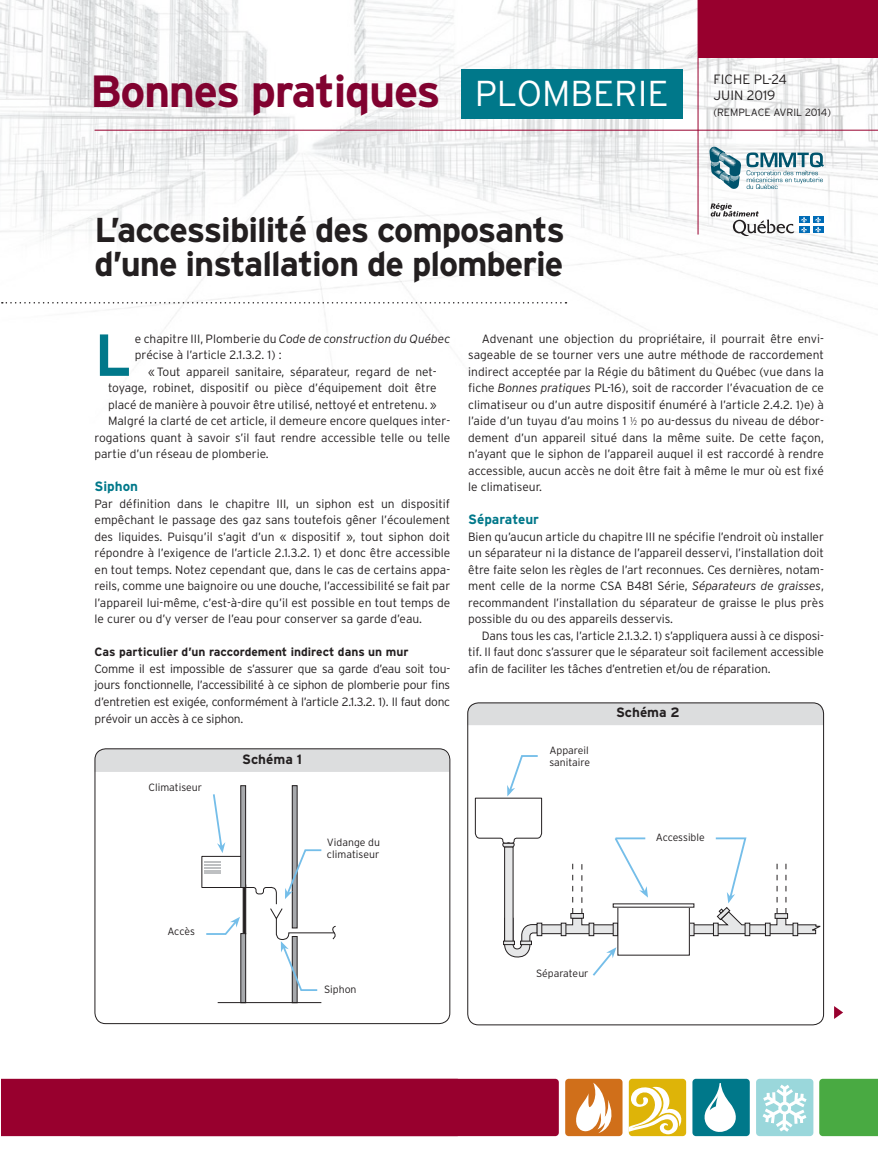
<style>
.page{position:relative;width:878px;height:1175px;background:#fff}
.page>*{position:absolute;margin:0;border:0;box-sizing:border-box;transform-origin:0 0}
.t1{font:700 59.1px "Interstate";color:#00788a}
.t2{font:700 45px "Interstate";letter-spacing:-.03em;color:#810230}
.t3{font:700 34.5px/34.5px "Interstate";letter-spacing:-.03em;color:#231f20}
.t4{font:300 13.5px/16px "Interstate";color:#231f20}
.t5{font:700 13.5px "Interstate";color:#00788a}
.t6{font:700 13.5px "Interstate";color:#231f20}
.t7{font:300 12px/16.5px "Interstate";color:#231f20;text-align:justify}
.t8{font:700 12px "Interstate";color:#231f20}
.t9{font:300 10.5px/12px "Interstate";color:#231f20}
.s1{font-weight:300;font-size:36px;color:#fff}
.s2{font-style:italic}
.s3{font-family:"Myriad Pro";font-stretch:condensed}
</style>
<div class="page">
<img style="left:0;top:0;width:878px;height:346px">
<div style="left:698px;top:0;width:180px;height:57px;background:#98002e"></div>
<hr style="left:94px;top:130px;width:784px;height:1px;background:#98002e">
<div style="left:461px;top:69px;width:221px;height:50px;background:#00788a"></div>
<svg style="left:709px;top:147px;width:115px;height:42px"></svg>
<svg style="left:710px;top:203px;width:84px;height:33px"></svg>
<div style="left:798px;top:216px;width:11px;height:7px;background:#006cb7"></div>
<div style="left:812px;top:216px;width:11px;height:7px;background:#006cb7"></div>
<div style="left:798px;top:226px;width:11px;height:7px;background:#006cb7"></div>
<svg style="left:801px;top:217px;width:6px;height:16px"></svg>
<div style="left:812px;top:226px;width:11px;height:7px;background:#006cb7"></div>
<svg style="left:815px;top:217px;width:6px;height:16px"></svg>
<hr style="left:697px;top:0;width:1px;height:234px;background:#98002e">
<div style="left:565px;top:1078px;width:57px;height:58px;background:#d06f1a;border-radius:4px"></div>
<svg style="left:576px;top:1082px;width:36px;height:51px"></svg>
<div style="left:692px;top:1078px;width:57px;height:58px;background:#00788a;border-radius:4px"></div>
<svg style="left:704px;top:1083px;width:32px;height:49px"></svg>
<div style="left:756px;top:1078px;width:57px;height:58px;background:#9ad7db;border-radius:4px"></div>
<svg style="left:762px;top:1084px;width:44px;height:47px"></svg>
<div style="left:628px;top:1078px;width:58px;height:58px;background:#deb408;border-radius:4px"></div>
<svg style="left:628px;top:1084px;width:54px;height:50px"></svg>
<div style="left:819px;top:1078px;width:59px;height:58px;background:#49aa42"></div>
<div style="left:1px;top:1078px;width:558px;height:58px;background:#98002e"></div>
<svg style="left:2px;top:302px;width:564px;height:1px"></svg>
<div style="left:96px;top:748px;width:353px;height:24px;background:#dcddde"></div>
<div style="left:94px;top:748px;width:356px;height:276px;border:1px solid #231f20;border-radius:11px"></div>
<div style="left:241px;top:933px;width:5px;height:69px;background:#a7a9ac"></div>
<div style="left:240px;top:933px;width:6px;height:70px;border:1px solid #231f20"></div>
<div style="left:292px;top:936px;width:5px;height:66px;background:#a7a9ac"></div>
<div style="left:292px;top:936px;width:5px;height:67px;border:1px solid #231f20"></div>
<div style="left:292px;top:785px;width:5px;height:143px;background:#a7a9ac"></div>
<div style="left:292px;top:785px;width:5px;height:143px;border:1px solid #231f20"></div>
<hr style="left:218px;top:1002px;width:103px;height:1px;background:#231f20">
<hr style="left:241px;top:785px;width:4px;height:102px;background:#a7a9ac">
<div style="left:240px;top:785px;width:6px;height:103px;border:1px solid #231f20"></div>
<svg style="left:204px;top:792px;width:132px;height:199px"></svg>
<div style="left:467px;top:703px;width:357px;height:22px;background:#dcddde"></div>
<div style="left:467px;top:702px;width:356px;height:323px;border:1px solid #231f20;border-radius:11px"></div>
<svg style="left:474px;top:755px;width:346px;height:221px"></svg>
<svg style="left:834px;top:1006px;width:9px;height:13px"></svg>
<h2 class="t2" style="left:90px;top:66px;width:580px">Bonnes pratiques <span class="s1">PLOMBERIE</span></h2>
<h3 class="t3" style="left:94px;top:212px;width:472px">L’accessibilité des composants d’une installation de plomberie</h3>
<p class="t4" style="left:713px;top:71px;width:75px">FICHE PL-24<br>JUIN 2019</p>
<p class="t9" style="left:713px;top:106px;width:119px">(REMPLACE AVRIL 2014)</p>
<h1 class="t1" style="left:94px;top:322px;width:38px">L</h1>
<p class="t7" style="left:135px;top:330px;width:317px">e chapitre III, Plomberie du <span class="s2">Code de construction du Québec </span>précise à l’article 2.1.3.2. 1) :</p>
<p class="t7" style="left:148px;top:363px;width:290px">«Tout appareil sanitaire, séparateur, regard de net-</p>
<p class="t7" style="left:108px;top:380px;width:330px">toyage, robinet, dispositif ou pièce d’équipement doit être</p>
<p class="t7" style="left:108px;top:396px;width:330px">placé de manière à pouvoir être utilisé, nettoyé et entretenu. »</p>
<p class="t7" style="left:108px;top:413px;width:343px">Malgré la clarté de cet article, il demeure encore quelques inter-</p>
<p class="t7" style="left:95px;top:429px;width:357px">rogations quant à savoir s’il faut rendre accessible telle ou telle</p>
<p class="t7" style="left:95px;top:446px;width:176px">partie d’un réseau de plomberie.</p>
<p class="t5" style="left:94px;top:479px;width:45px">Siphon</p>
<p class="t7" style="left:94px;top:495px;width:357px">Par définition dans le chapitre III, un siphon est un dispositif empêchant le passage des gaz sans toutefois gêner l’écoulement des liquides. Puisqu’il s’agit d’un « dispositif », tout siphon doit répondre à l’exigence de l’article 2.1.3.2. 1) et donc être accessible en tout temps. Notez cependant que, dans le cas de certains appa&shy;reils, comme une baignoire ou une douche, l’accessibilité se fait par l’appareil lui-même, c’est-à-dire qu’il est possible en tout temps de le curer ou d’y verser de l’eau pour conserver sa garde d’eau.</p>
<p class="t8" style="left:94px;top:645px;width:315px">Cas particulier d’un raccordement indirect dans un mur</p>
<p class="t7" style="left:94px;top:660px;width:357px">Comme il est impossible de s’assurer que sa garde d’eau soit tou&shy;jours fonctionnelle, l’accessibilité à ce siphon de plomberie pour fins d’entretien est exigée, conformément à l’article 2.1.3.2. 1). Il faut donc prévoir un accès à ce siphon.</p>
<p class="t9" style="left:148px;top:781px;width:55px">Climatiseur</p>
<p class="t6" style="left:242px;top:752px;width:61px">Schéma 1</p>
<p class="t9" style="left:327px;top:836px;width:55px">Vidange du climatiseur</p>
<p class="t7" style="left:468px;top:330px;width:357px;text-indent:14px">Advenant une objection du propriétaire, il pourrait être envi&shy;sageable de se tourner vers une autre méthode de raccordement indirect acceptée par la Régie du bâtiment du Québec (vue dans la fiche <span class="s2">Bonnes pratiques</span> PL-16), soit de raccorder l’évacuation de ce climatiseur ou d’un autre dispositif énuméré à l’article 2.4.2. 1)e) à l’aide d’un tuyau d’au moins 1 <span class="s3">½</span> po au-dessus du niveau de débor&shy;dement d’un appareil situé dans la même suite. De cette façon, n’ayant que le siphon de l’appareil auquel il est raccordé à rendre accessible, aucun accès ne doit être fait à même le mur où est fixé le climatiseur.</p>
<p class="t5" style="left:468px;top:512px;width:72px">Séparateur</p>
<p class="t7" style="left:468px;top:528px;width:357px">Bien qu’aucun article du chapitre III ne spécifie l’endroit où installer un séparateur ni la distance de l’appareil desservi, l’installation doit être faite selon les règles de l’art reconnues. Ces dernières, notam&shy;ment celle de la norme CSA B481 Série, <span class="s2">Séparateurs de graisses</span>, recommandent l’installation du séparateur de graisse le plus près possible du ou des appareils desservis.</p>
<p class="t7" style="left:468px;top:627px;width:357px;text-indent:14px">Dans tous les cas, l’article 2.1.3.2. 1) s’appliquera aussi à ce disposi&shy;tif. Il faut donc s’assurer que le séparateur soit facilement accessible afin de faciliter les tâches d’entretien et/ou de réparation.</p>
<p class="t9" style="left:549px;top:744px;width:42px">Appareil sanitaire</p>
<p class="t6" style="left:616px;top:705px;width:65px">Schéma 2</p>
<p class="t9" style="left:655px;top:831px;width:51px">Accessible</p>
<p class="t9" style="left:167px;top:925px;width:29px">Accès</p>
<p class="t9" style="left:324px;top:983px;width:34px">Siphon</p>
<p class="t9" style="left:536px;top:966px;width:54px">Séparateur</p>
</div>
